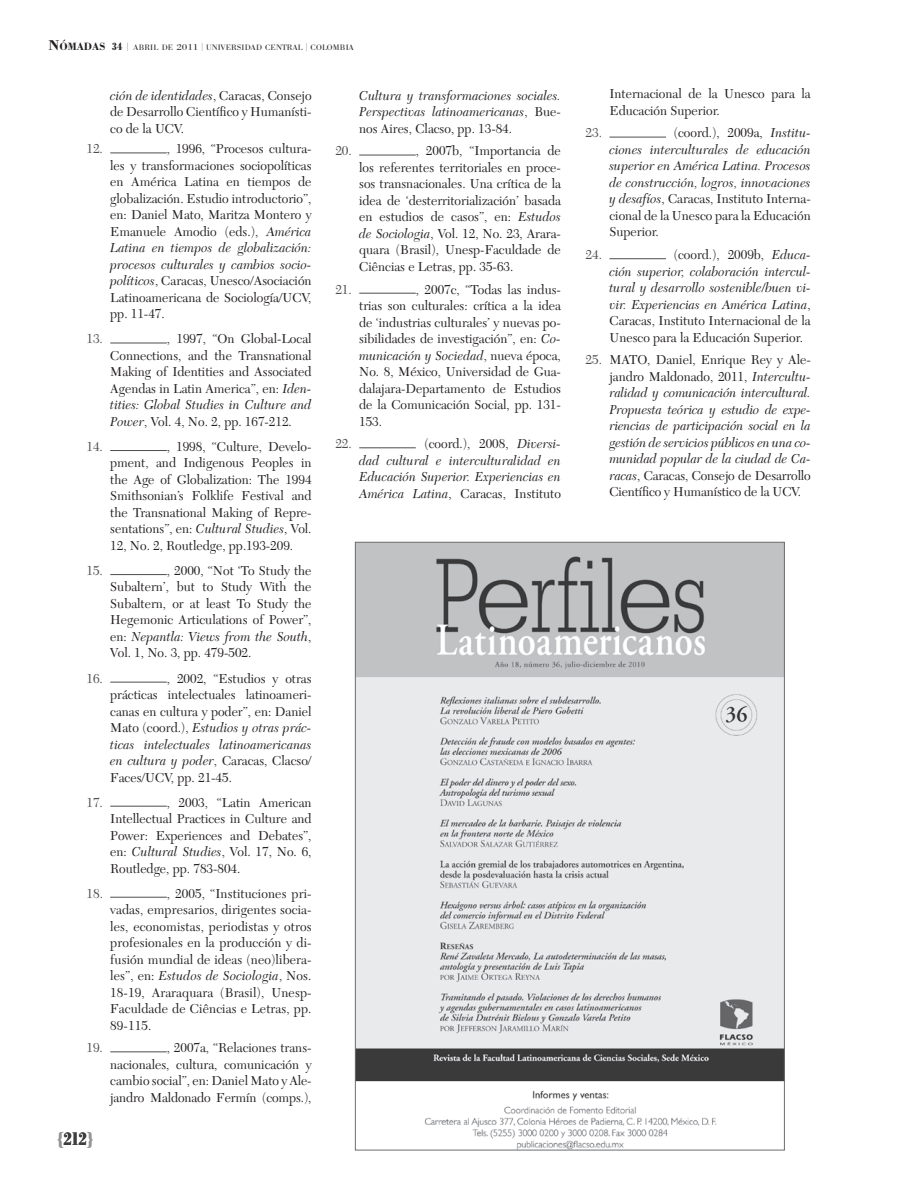
<style>
.page{position:relative;width:915px;height:1191px;background:#fff}
.page>*{position:absolute;margin:0;border:0;box-sizing:border-box;transform-origin:0 0}
.t1{font:700 condensed 18px "Bodoni BE";color:#3e3e3f}
.t2{font:13.5px/16.5px "New Caledonia";color:#231f20;text-align:justify}
.t3{font:italic 13.5px/16.5px "New Caledonia";color:#231f20;text-align:justify}
.t4{font:13.5px "New Caledonia";color:#4b4c4d}
.t5{font:300 7.8px "Bodoni BE";letter-spacing:.02em;color:#231f20;scale:1.09 1}
.s1{font-family:"Bodoni";font-weight:700;font-size:14.7px}
.s2{font-family:"Bodoni";font-weight:700;font-size:10.95px}
.s3{font-weight:700;font-stretch:condensed;font-size:10.5px}
.s4{font-size:8.25px}
.s5{font-size:8.55px}
.s6{font-style:italic}
.s7{color:#939598}
.s8{font-style:normal}
.s9{font-style:normal;color:#4b4c4d}
</style>
<div class="page">
<hr style="left:110px;top:152px;width:57px;height:1px;background:#231f20">
<hr style="left:110px;top:342px;width:57px;height:1px;background:#231f20">
<hr style="left:110px;top:450px;width:57px;height:1px;background:#231f20">
<hr style="left:110px;top:574px;width:57px;height:1px;background:#231f20">
<hr style="left:110px;top:682px;width:57px;height:1px;background:#231f20">
<hr style="left:110px;top:805px;width:57px;height:1px;background:#231f20">
<hr style="left:110px;top:897px;width:57px;height:1px;background:#231f20">
<hr style="left:110px;top:1051px;width:57px;height:1px;background:#231f20">
<hr style="left:359px;top:155px;width:56px;height:1px;background:#231f20">
<hr style="left:359px;top:293px;width:56px;height:1px;background:#231f20">
<hr style="left:359px;top:447px;width:56px;height:1px;background:#231f20">
<hr style="left:609px;top:137px;width:56px;height:1px;background:#231f20">
<hr style="left:609px;top:258px;width:56px;height:1px;background:#231f20">
<img style="left:357px;top:544px;width:425px;height:604px">
<p class="t5" style="left:48px;top:43px;width:282px"><span class="s1">N</span><span class="s2">ÓMADAS</span> <span class="s3">34</span> <span class="s4">|</span> ABRIL DE <span class="s5">2011</span> <span class="s4">|</span> UNIVERSIDAD CENTRAL <span class="s4">|</span> COLOMBIA</p>
<p class="t2" style="left:110px;top:87px;width:203px"><span class="s6">ción de identidades</span>, Caracas, Consejo de Desarrollo Científico y Humanísti&shy;co de la UCV.</p>
<p class="t4" style="left:86px;top:141px;width:18px">12.</p>
<p class="t2" style="left:110px;top:141px;width:203px;text-indent:57px">, 1996, “Procesos cultura&shy;les y transformaciones sociopolíticas en América Latina en tiempos de globalización. Estudio introductorio”, en: Daniel Mato, Maritza Montero y Emanuele Amodio (eds.), <span class="s6">América Latina en tiempos de globalización: procesos culturales y cambios socio&shy;políticos</span>, Caracas, Unesco/Asociación Latinoamericana de Sociología/UCV, pp. 11-47.</p>
<p class="t4" style="left:86px;top:331px;width:18px">13.</p>
<p class="t2" style="left:110px;top:331px;width:203px;text-indent:57px">, 1997, “On Global-Local Connections, and the Transnational Making of Identities and Associated Agendas in Latin America”, en: <span class="s6">Iden&shy;tities: Global Studies in Culture and Power</span>, Vol. 4, No. 2, pp. 167-212.</p>
<p class="t4" style="left:86px;top:438px;width:18px">14.</p>
<p class="t2" style="left:110px;top:438px;width:203px;text-indent:57px">, 1998, “Culture, Develo&shy;pment, and Indigenous Peoples in the Age of Globalization: The 1994<br>Smithsonian’s Folklife Festival and the Transnational Making of Repre&shy;sentations”, en: <span class="s6">Cultural Studies</span>, Vol.<br>12, No. 2, Routledge, pp.193-209.</p>
<p class="t4" style="left:86px;top:562px;width:18px">15.</p>
<p class="t2" style="left:110px;top:562px;width:203px;text-indent:57px">, 2000, “Not ‘To Study the Subaltern’, but to Study With the Subaltern, or at least To Study the Hegemonic Articulations of Power”, en: <span class="s6">Nepantla: Views from the South</span>, Vol. 1, No. 3, pp. 479-502.</p>
<p class="t4" style="left:86px;top:670px;width:18px">16.</p>
<p class="t2" style="left:110px;top:670px;width:203px;text-indent:57px">, 2002, “Estudios y otras prácticas intelectuales latinoameri&shy;canas en cultura y poder”, en: Daniel Mato (coord.), <span class="s6">Estudios y otras prác&shy;ticas intelectuales latinoamericanas en cultura y poder</span>, Caracas, Clacso/ Faces/UCV, pp. 21-45.</p>
<p class="t4" style="left:86px;top:794px;width:18px">17.</p>
<p class="t2" style="left:110px;top:794px;width:203px;text-indent:57px">, 2003, “Latin American Intellectual Practices in Culture and Power: Experiences and Debates”, en: <span class="s6">Cultural Studies</span>, Vol. 17, No. 6, Routledge, pp. 783-804.</p>
<p class="t4" style="left:86px;top:885px;width:18px">18.</p>
<p class="t2" style="left:110px;top:885px;width:203px;text-indent:57px">, 2005, “Instituciones pri&shy;vadas, empresarios, dirigentes socia&shy;les, economistas, periodistas y otros profesionales en la producción y di&shy;fusión mundial de ideas (neo)libera&shy;les”, en: <span class="s6">Estudos de Sociologia</span>, Nos.<br>18-19, Araraquara (Brasil), Unesp-Faculdade de Ciências e Letras, pp.<br>89-115.</p>
<p class="t4" style="left:86px;top:1040px;width:18px">19.</p>
<p class="t2" style="left:110px;top:1039px;width:203px;text-indent:57px">, 2007a, “Relaciones trans&shy;nacionales, cultura, comunicación y cambio social”, en: Daniel Mato y Ale&shy;jandro Maldonado Fermín (comps.),</p>
<h1 class="t1" style="left:57px;top:1128px;width:38px"><span class="s7">{</span>212<span class="s7">}</span></h1>
<p class="t3" style="left:359px;top:88px;width:203px">Cultura y transformaciones sociales.<br>Perspectivas latinoamericanas<span class="s8">, Bue&shy;nos Aires, Clacso, pp. 13-84.</span></p>
<p class="t4" style="left:335px;top:143px;width:18px">20.</p>
<p class="t2" style="left:359px;top:143px;width:203px;text-indent:57px">, 2007b, “Importancia de los referentes territoriales en proce&shy;sos transnacionales. Una crítica de la idea de ‘desterritorialización’ basada en estudios de casos”, en: <span class="s6">Estudos de Sociologia</span>, Vol. 12, No. 23, Arara&shy;quara (Brasil), Unesp-Faculdade de Ciências e Letras, pp. 35-63.</p>
<p class="t4" style="left:335px;top:281px;width:18px">21.</p>
<p class="t2" style="left:359px;top:281px;width:203px;text-indent:57px">, 2007c, “Todas las indus&shy;trias son culturales: crítica a la idea de ‘industrias culturales’ y nuevas po&shy;sibilidades de investigación”, en: <span class="s6">Co&shy;municación y Sociedad</span>, nueva época, No. 8, México, Universidad de Gua&shy;dalajara-Departamento de Estudios de la Comunicación Social, pp. 131- 153.</p>
<p class="t4" style="left:335px;top:436px;width:18px">22.</p>
<p class="t3" style="left:359px;top:436px;width:203px;text-indent:65px"><span class="s8">(coord.), 2008,</span> Diversi&shy;dad cultural e interculturalidad en Educación Superior. Experiencias en América Latina<span class="s8">, Caracas, Instituto</span></p>
<p class="t2" style="left:609px;top:86px;width:203px">Internacional de la Unesco para la<br>Educación Superior.</p>
<p class="t4" style="left:585px;top:125px;width:18px">23.</p>
<p class="t3" style="left:609px;top:125px;width:203px;text-indent:64px"><span class="s8">(coord.), 2009a,</span> Institu&shy;ciones interculturales de educación superior en América Latina. Procesos de construcción, logros, innovaciones y desafíos<span class="s8">, Caracas, Instituto Interna&shy;cional de la Unesco para la Educación Superior.</span></p>
<p class="t4" style="left:585px;top:247px;width:18px">24.</p>
<p class="t3" style="left:609px;top:247px;width:203px;text-indent:64px"><span class="s8">(coord.), 2009b,</span> Educa&shy;ción superior, colaboración intercul&shy;tural y desarrollo sostenible/buen vi&shy;vir. Experiencias en América Latina<span class="s8">, Caracas, Instituto Internacional de la Unesco para la Educación Superior.</span></p>
<p class="t3" style="left:609px;top:352px;width:203px;text-indent:-24px"><span class="s9">25.</span> <span class="s8">MATO, Daniel, Enrique Rey y Ale&shy;jandro Maldonado, 2011,</span> Intercultu&shy;ralidad y comunicación intercultural.<br>Propuesta teórica y estudio de expe&shy;riencias de participación social en la gestión de servicios públicos en una co&shy;munidad popular de la ciudad de Ca&shy;racas<span class="s8">, Caracas, Consejo de Desarrollo Científico y Humanístico de la UCV.</span></p>
</div>
